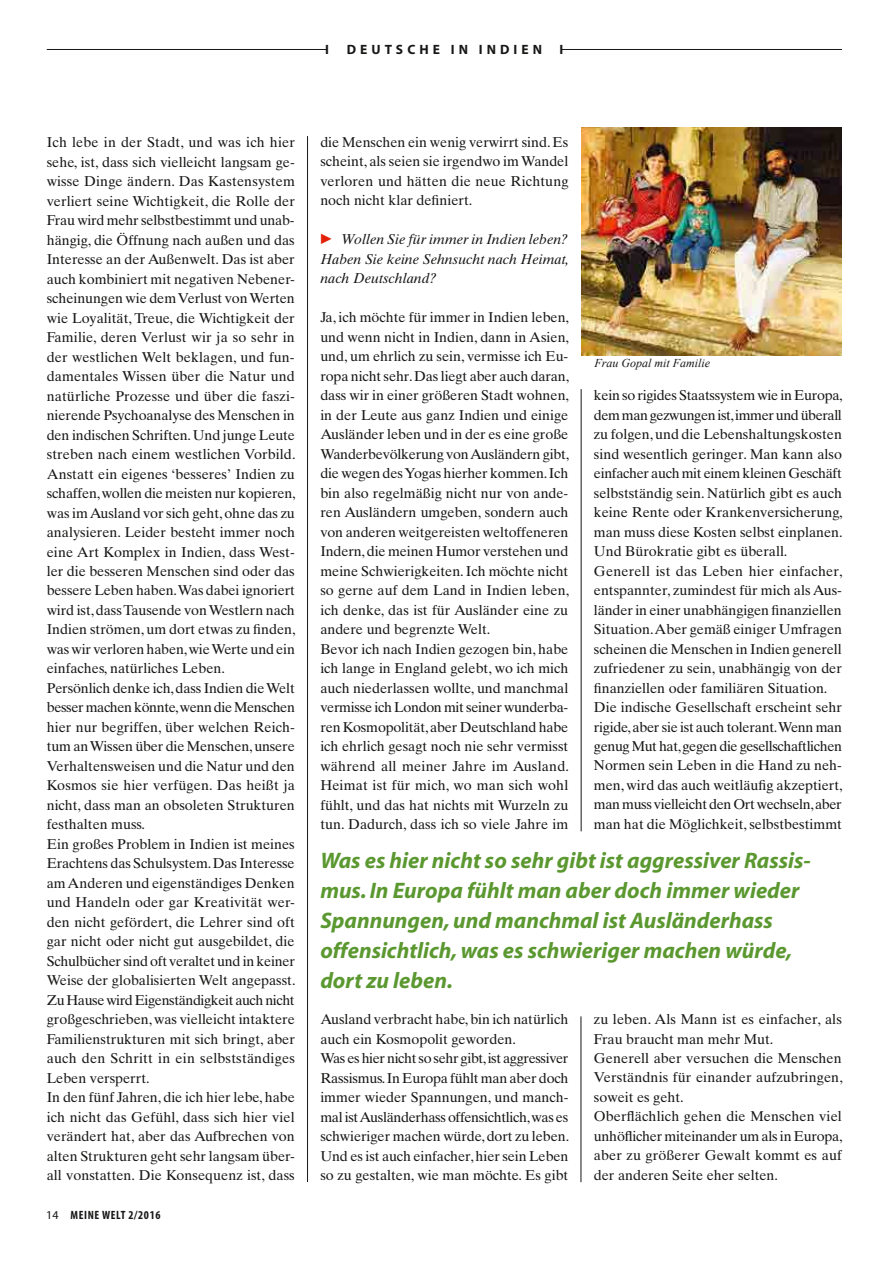
<style>
.page{position:relative;width:893px;height:1263px;background:#fff}
.page>*{position:absolute;margin:0;border:0;box-sizing:border-box;transform-origin:0 0}
.t1{font:italic 700 22.5px/30px "Myriad";color:#5b9830}
.t2{font:14.25px/19.5px "Times Ten";color:#181716}
.t3{font:italic 14.25px/19.5px "Times Ten";color:#181716;text-align:justify}
.t4{font:700 13.5px "Myriad";letter-spacing:.3em;color:#181716}
.t5{font:italic 12px "Times New Roman";color:#181716}
.t6{font:700 condensed 12px "Myriad";letter-spacing:.05em;color:#181716}
.s1{font-family:"Mathematical Pi Six";font-style:normal;color:#e4220a}
.s2{font-weight:400;font-stretch:normal}
</style>
<div class="page">
<hr style="left:47px;top:49px;width:795px;height:1px;background:#181716">
<div style="left:327px;top:37px;width:234px;height:18px;background:#fff"></div>
<hr style="left:307px;top:136px;width:1px;height:1046px;background:#181716">
<hr style="left:581px;top:389px;width:1px;height:442px;background:#181716">
<hr style="left:581px;top:1016px;width:1px;height:166px;background:#181716">
<img style="left:581px;top:128px;width:261px;height:227px">
<p class="t4" style="left:325px;top:43px;width:5px">I</p>
<p class="t4" style="left:347px;top:43px;width:197px">DEUTSCHE IN INDIEN</p>
<p class="t4" style="left:560px;top:43px;width:5px">I</p>
<p class="t2" style="left:47px;top:132px;width:250px">Ich lebe in der Stadt, und was ich hier sehe, ist, dass sich vielleicht langsam ge&shy;wisse Dinge ändern. Das Kastensystem verliert seine Wichtigkeit, die Rolle der Frau wird mehr selbstbestimmt und unab&shy;hängig, die Öffnung nach außen und das Interesse an der Außenwelt. Das ist aber auch kombiniert mit negativen Nebener&shy;scheinungen wie dem Verlust von Werten wie Loyalität, Treue, die Wichtigkeit der Familie, deren Verlust wir ja so sehr in der westlichen Welt beklagen, und fun&shy;damentales Wissen über die Natur und natürliche Prozesse und über die faszi&shy;nierende Psychoanalyse des Menschen in den indischen Schriften. Und junge Leute streben nach einem westlichen Vorbild.<br>Anstatt ein eigenes ‘besseres’ Indien zu schaffen, wollen die meisten nur kopieren, was im Ausland vor sich geht, ohne das zu analysieren. Leider besteht immer noch eine Art Komplex in Indien, dass West&shy;ler die besseren Menschen sind oder das bessere Leben haben. Was dabei ignoriert wird ist, dass Tausende von Westlern nach Indien strömen, um dort etwas zu finden, was wir verloren haben, wie Werte und ein einfaches, natürliches Leben.<br>Persönlich denke ich, dass Indien die Welt besser machen könnte, wenn die Menschen hier nur begriffen, über welchen Reich&shy;tum an Wissen über die Menschen, unsere Verhaltensweisen und die Natur und den Kosmos sie hier verfügen. Das heißt ja nicht, dass man an obsoleten Strukturen festhalten muss.<br>Ein großes Problem in Indien ist meines Erachtens das Schulsystem. Das Interesse am Anderen und eigenständiges Denken und Handeln oder gar Kreativität wer&shy;den nicht gefördert, die Lehrer sind oft gar nicht oder nicht gut ausgebildet, die Schulbücher sind oft veraltet und in keiner Weise der globalisierten Welt angepasst.<br>Zu Hause wird Eigenständigkeit auch nicht großgeschrieben, was vielleicht intaktere Familienstrukturen mit sich bringt, aber auch den Schritt in ein selbstständiges Leben versperrt.<br>In den fünf Jahren, die ich hier lebe, habe ich nicht das Gefühl, dass sich hier viel verändert hat, aber das Aufbrechen von alten Strukturen geht sehr langsam über&shy;all vonstatten. Die Konsequenz ist, dass</p>
<p class="t2" style="left:320px;top:132px;width:250px;text-align:justify">die Menschen ein wenig verwirrt sind. Es scheint, als seien sie irgendwo im Wandel verloren und hätten die neue Richtung noch nicht klar definiert.</p>
<p class="t3" style="left:320px;top:229px;width:250px"><span class="s1">c</span> Wollen Sie für immer in Indien leben?<br>Haben Sie keine Sehnsucht nach Heimat, nach Deutschland?</p>
<p class="t2" style="left:320px;top:308px;width:250px">Ja, ich möchte für immer in Indien leben, und wenn nicht in Indien, dann in Asien, und, um ehrlich zu sein, vermisse ich Eu&shy;ropa nicht sehr. Das liegt aber auch daran, dass wir in einer größeren Stadt wohnen, in der Leute aus ganz Indien und einige Ausländer leben und in der es eine große Wanderbevölkerung von Ausländern gibt, die wegen des Yogas hierher kommen. Ich bin also regelmäßig nicht nur von ande&shy;ren Ausländern umgeben, sondern auch von anderen weitgereisten weltoffeneren Indern, die meinen Humor verstehen und meine Schwierigkeiten. Ich möchte nicht so gerne auf dem Land in Indien leben, ich denke, das ist für Ausländer eine zu andere und begrenzte Welt.<br>Bevor ich nach Indien gezogen bin, habe ich lange in England gelebt, wo ich mich auch niederlassen wollte, und manchmal vermisse ich London mit seiner wunderba&shy;ren Kosmopolität, aber Deutschland habe ich ehrlich gesagt noch nie sehr vermisst während all meiner Jahre im Ausland.<br>Heimat ist für mich, wo man sich wohl fühlt, und das hat nichts mit Wurzeln zu tun. Dadurch, dass ich so viele Jahre im</p>
<p class="t5" style="left:594px;top:355px;width:117px">Frau Gopal mit Familie</p>
<p class="t2" style="left:594px;top:385px;width:250px">kein so rigides Staatssystem wie in Europa, dem man gezwungen ist, immer und überall zu folgen, und die Lebenshaltungskosten sind wesentlich geringer. Man kann also einfacher auch mit einem kleinen Geschäft selbstständig sein. Natürlich gibt es auch keine Rente oder Krankenversicherung, man muss diese Kosten selbst einplanen.<br>Und Bürokratie gibt es überall.<br>Generell ist das Leben hier einfacher, entspannter, zumindest für mich als Aus&shy;länder in einer unabhängigen finanziellen Situation. Aber gemäß einiger Umfragen scheinen die Menschen in Indien generell zufriedener zu sein, unabhängig von der finanziellen oder familiären Situation.<br>Die indische Gesellschaft erscheint sehr rigide, aber sie ist auch tolerant. Wenn man genug Mut hat, gegen die gesellschaftlichen Normen sein Leben in die Hand zu neh&shy;men, wird das auch weitläufig akzeptiert, man muss vielleicht den Ort wechseln, aber man hat die Möglichkeit, selbstbestimmt</p>
<h1 class="t1" style="left:320px;top:846px;width:491px">Was es hier nicht so sehr gibt ist aggressiver Rassis&shy;mus. In Europa fühlt man aber doch immer wieder Spannungen, und manchmal ist Ausländerhass offensichtlich, was es schwieriger machen würde, dort zu leben.</h1>
<p class="t2" style="left:594px;top:1009px;width:250px">zu leben. Als Mann ist es einfacher, als Frau braucht man mehr Mut.<br>Generell aber versuchen die Menschen Verständnis für einander aufzubringen, soweit es geht.<br>Oberflächlich gehen die Menschen viel unhöflicher miteinander um als in Europa, aber zu größerer Gewalt kommt es auf der anderen Seite eher selten.</p>
<p class="t2" style="left:320px;top:1009px;width:250px">Ausland verbracht habe, bin ich natürlich auch ein Kosmopolit geworden.<br>Was es hier nicht so sehr gibt, ist aggressiver Rassismus. In Europa fühlt man aber doch immer wieder Spannungen, und manch&shy;mal ist Ausländerhass offensichtlich, was es schwieriger machen würde, dort zu leben.<br>Und es ist auch einfacher, hier sein Leben so zu gestalten, wie man möchte. Es gibt</p>
<p class="t6" style="left:46px;top:1209px;width:116px"><span class="s2">14</span> MEINE WELT 2/2016</p>
</div>
